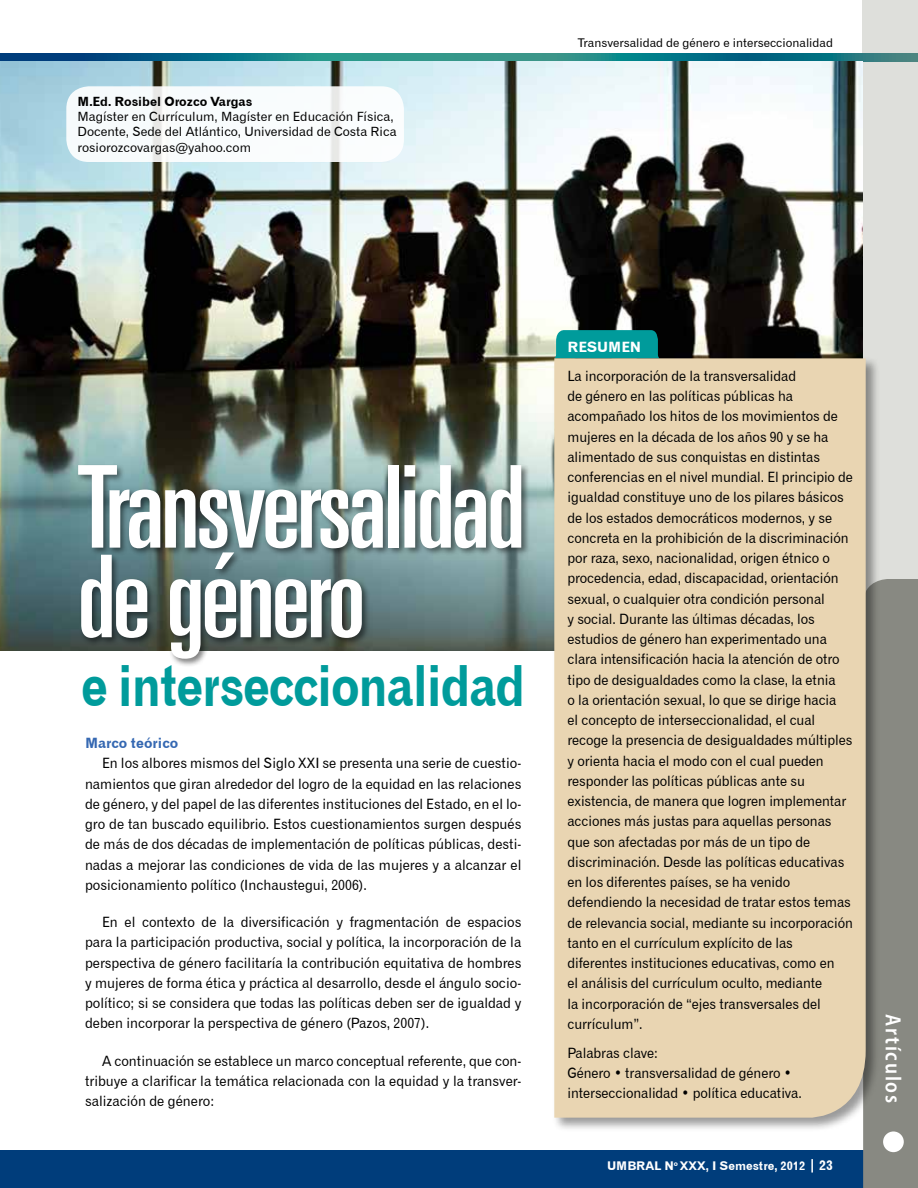
<style>
.page{position:relative;width:918px;height:1188px;background:#fff}
.page>*{position:absolute;margin:0;border:0;box-sizing:border-box;transform-origin:0 0}
.t1{font:ultra-condensed 114.3px/89.6px "Univers LT Std";letter-spacing:-.025em;color:#fff}
.t2{font:57px "Gothic 720 BT Bold B";letter-spacing:-.025em;color:#009b9b;scale:.85 1}
.t3{font:600 semi-condensed 22.05px "Myriad Pro";letter-spacing:.08em;color:#fff;scale:.95 1}
.t4{font:14.25px/20.2px "Gothic 720 BT Roman B";letter-spacing:-.005em;color:#000;scale:.94 1}
.t5{font:14.25px/20.2px "Gothic 720 BT Roman B";letter-spacing:-.005em;color:#000;text-align:justify;scale:.95 1}
.t6{font:14.25px "Gothic 720 BT Bold B";color:#3568b2}
.t7{font:14.25px "Gothic 720 BT Bold B";color:#fff}
.t8{font:12.75px/15.3px "Gothic 720 BT Roman B";color:#000}
.t9{font:12.75px "Gothic 720 BT Bold B";color:#000}
.t10{font:12px "Gothic 720 BT Roman B";color:#000}
.t11{font:12px "Gothic 720 BT Bold B";color:#fff}
.s1{font-size:13.5px}
</style>
<div class="page">
<div style="left:863px;top:0;width:55px;height:658px;background:#dedfdb"></div>
<div style="left:0;top:1150px;width:918px;height:38px;background:#003d7b"></div>
<svg style="left:0;top:53px;width:918px;height:9px"></svg>
<svg style="left:811px;top:1159px;width:2px;height:14px"></svg>
<div style="left:863px;top:579px;width:55px;height:609px;background:#888982"></div>
<div style="left:883px;top:1131px;width:21px;height:21px;background:#fff;border-radius:50%"></div>
<img style="left:0;top:62px;width:863px;height:588px">
<div style="left:76px;top:463px;width:454px;height:205px;background:#000;opacity:.5"></div>
<div style="left:66px;top:86px;width:338px;height:76px;background:#f8fcfd;border-radius:23px"></div>
<svg style="left:554px;top:330px;width:105px;height:26px"></svg>
<div style="left:552px;top:356px;width:328px;height:776px;background:#000;opacity:.4"></div>
<div style="left:554px;top:358px;width:312px;height:760px;background:#e9d5b2"></div>
<p class="t9" style="left:78px;top:93px;width:176px">M .Ed. Rosibel Orozco Vargas</p>
<p class="t8" style="left:78px;top:109px;width:321px">Magíster en Currículum, Magíster en Educación Física,<br>Docente, Sede del Atlántico, Universidad de Costa Rica rosiorozcovargas@yahoo.com</p>
<p class="t10" style="left:578px;top:36px;width:257px">Transversalidad de género e interseccionalidad</p>
<h1 class="t1" style="left:77px;top:462px;width:449px">Transversalidad de género</h1>
<h2 class="t2" style="left:81px;top:651px;width:524px">e interseccionalidad</h2>
<p class="t6" style="left:85px;top:734px;width:95px">M arco teórico</p>
<p class="t5" style="left:85px;top:753px;width:461px;text-indent:17px">En los albores mismos del Siglo XXI se presenta una serie de cuestio&shy;namientos que giran alrededor del logro de la equidad en las relaciones de género, y del papel de las diferentes instituciones del Estado, en el lo&shy;gro de tan buscado equilibrio. Estos cuestionamientos surgen después de más de dos décadas de implementación de políticas públicas, desti&shy;nadas a mejorar las condiciones de vida de las mujeres y a alcanzar el posicionamiento político (Inchaustegui, 2006).</p>
<p class="t5" style="left:85px;top:912px;width:461px;text-indent:17px">En el contexto de la diversificación y fragmentación de espacios para la participación productiva, social y política, la incorporación de la perspectiva de género facilitaría la contribución equitativa de hombres y mujeres de forma ética y práctica al desarrollo, desde el ángulo socio&shy;político; si se considera que todas las políticas deben ser de igualdad y deben incorporar la perspectiva de género (Pazos, 2007).</p>
<p class="t5" style="left:85px;top:1050px;width:461px;text-indent:17px">A continuación se establece un marco conceptual referente, que con&shy;tribuye a clarificar la temática relacionada con la equidad y la transver&shy;salización de género:</p>
<p class="t7" style="left:567px;top:338px;width:75px">RESUMEN</p>
<p class="t4" style="left:567px;top:366px;width:305px">La incorporación de la transversalidad<br>de género en las políticas públicas ha acompañado los hitos de los movimientos de mujeres en la década de los años 90 y se ha alimentado de sus conquistas en distintas conferencias en el nivel mundial. El principio de igualdad constituye uno de los pilares básicos de los estados democráticos modernos, y se concreta en la prohibición de la discriminación por raza, sexo, nacionalidad, origen étnico o procedencia, edad, discapacidad, orientación sexual, o cualquier otra condición personal<br>y social. Durante las últimas décadas, los estudios de género han experimentado una clara intensificación hacia la atención de otro tipo de desigualdades como la clase, la etnia<br>o la orientación sexual, lo que se dirige hacia<br>el concepto de interseccionalidad, el cual recoge la presencia de desigualdades múltiples y orienta hacia el modo con el cual pueden responder las políticas públicas ante su existencia, de manera que logren implementar acciones más justas para aquellas personas que son afectadas por más de un tipo de discriminación. Desde las políticas educativas en los diferentes países, se ha venido defendiendo la necesidad de tratar estos temas de relevancia social, mediante su incorporación tanto en el currículum explícito de las diferentes instituciones educativas, como en<br>el análisis del currículum oculto, mediante<br>la incorporación de “ejes transversales del currículum”.</p>
<p class="t4" style="left:567px;top:1042px;width:251px">Palabras clave:<br>Género • transversalidad de género • interseccionalidad • política educativa.</p>
<p class="t11" style="left:607px;top:1159px;width:227px">UM BRAL N<sup>o</sup> XXX, I Semestre, 2012 <span class="s1">23</span></p>
<h3 class="t3" style="left:907px;top:1014px;width:95px;rotate:90deg">Artículos</h3>
</div>
